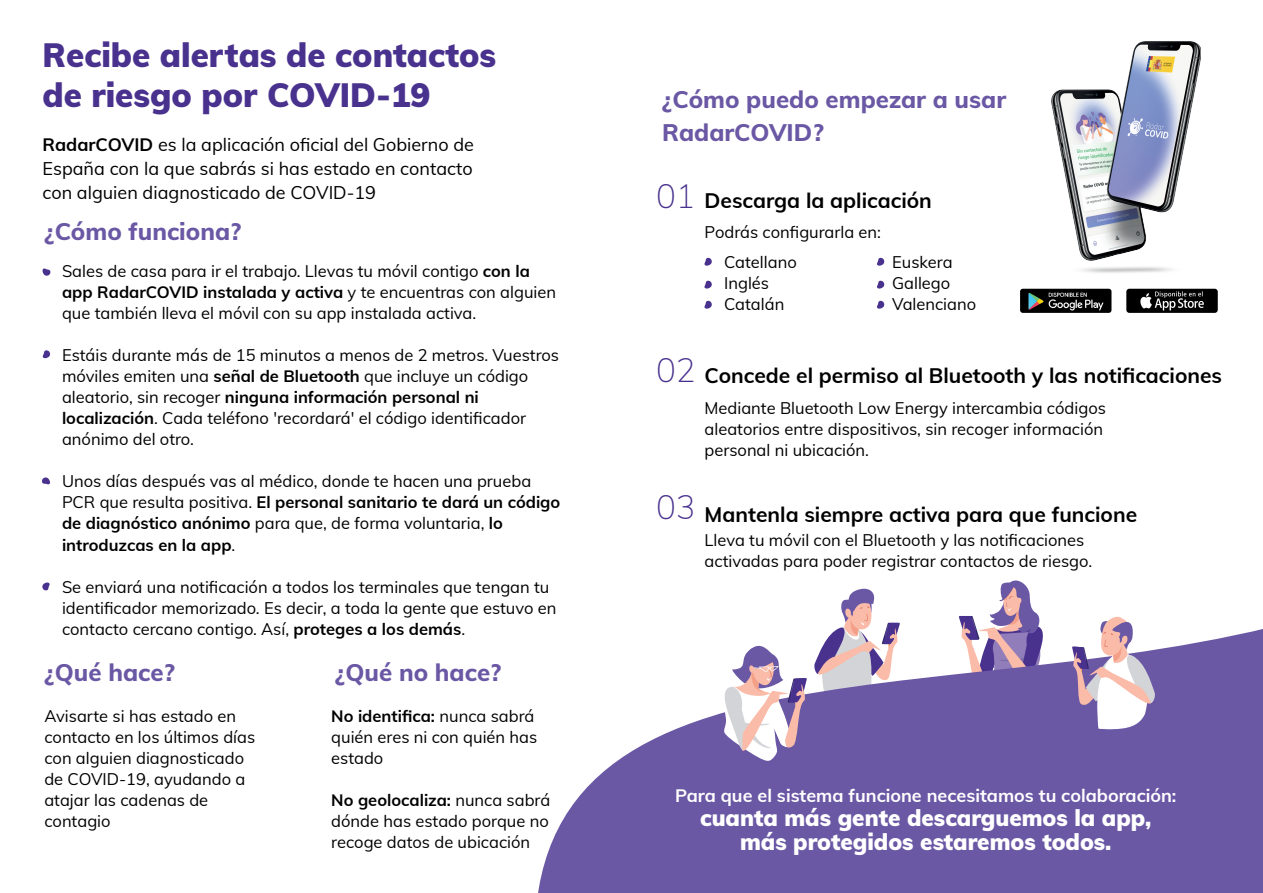
<style>
.page{position:relative;width:1263px;height:893px;background:#fff}
.page>*{position:absolute;margin:0;border:0;box-sizing:border-box;transform-origin:0 0}
.t1{font:900 33px/40.5px "Muli";color:#49318e}
.t2{font:800 24px/33px "Muli";color:#6b58a5}
.t3{font:900 22.5px/24px "Muli";color:#fff;text-align:center}
.t4{font:700 21px "Muli";color:#000001}
.t5{font:18px/24px "Muli";color:#000001;text-align:justify}
.t6{font:700 18px "Muli";color:#fff}
.t7{font:16.5px/21px "Muli";color:#000001}
.s1{font-weight:700}
.s2{font-weight:200;font-size:33px;color:#49318e}
</style>
<div class="page">
<svg style="left:538px;top:580px;width:725px;height:313px;fill:#6b58a5"></svg>
<svg style="left:42px;top:268px;width:9px;height:8px"></svg>
<svg style="left:42px;top:350px;width:8px;height:9px"></svg>
<svg style="left:42px;top:477px;width:8px;height:8px"></svg>
<svg style="left:42px;top:582px;width:8px;height:9px"></svg>
<img style="left:1052px;top:42px;width:149px;height:231px">
<div style="left:1020px;top:289px;width:91px;height:24px;background:#000001;border-radius:3px"></div>
<img style="left:1028px;top:292px;width:75px;height:18px">
<div style="left:1126px;top:289px;width:92px;height:24px;background:#000001;border-radius:3px"></div>
<img style="left:1140px;top:292px;width:64px;height:18px">
<svg style="left:704px;top:257px;width:8px;height:9px"></svg>
<svg style="left:704px;top:280px;width:8px;height:9px"></svg>
<svg style="left:704px;top:300px;width:8px;height:9px"></svg>
<svg style="left:877px;top:257px;width:8px;height:9px"></svg>
<svg style="left:877px;top:280px;width:8px;height:9px"></svg>
<svg style="left:877px;top:300px;width:8px;height:9px"></svg>
<svg style="left:721px;top:642px;width:86px;height:121px"></svg>
<svg style="left:1072px;top:615px;width:84px;height:115px"></svg>
<h1 class="t1" style="left:43px;top:33px;width:455px">Recibe alertas de contactos de riesgo por COVID-19</h1>
<p class="t5" style="left:43px;top:132px;width:433px"><span class="s1">RadarCOVID</span> es la aplicación oficial del Gobierno de España con la que sabrás si has estado en contacto con alguien diagnosticado de COVID-19</p>
<h2 class="t2" style="left:44px;top:214px;width:198px">¿Cómo funciona?</h2>
<p class="t7" style="left:62px;top:260px;width:496px">Sales de casa para ir el trabajo. Llevas tu móvil contigo <span class="s1">con la app RadarCOVID instalada y activa</span> y te encuentras con alguien que también lleva el móvil con su app instalada activa.</p>
<p class="t7" style="left:62px;top:344px;width:499px">Estáis durante más de 15 minutos a menos de 2 metros. Vuestros móviles emiten una <span class="s1">señal de Bluetooth</span> que incluye un código aleatorio, sin recoger <span class="s1">ninguna información personal ni localización</span>. Cada teléfono 'recordará' el código identificador anónimo del otro.</p>
<p class="t7" style="left:62px;top:470px;width:500px">Unos días después vas al médico, donde te hacen una prueba PCR que resulta positiva. <span class="s1">El personal sanitario te dará un código de diagnóstico anónimo</span> para que, de forma voluntaria, <span class="s1">lo introduzcas en la app</span>.</p>
<p class="t7" style="left:62px;top:575px;width:496px">Se enviará una notificación a todos los terminales que tengan tu identificador memorizado. Es decir, a toda la gente que estuvo en contacto cercano contigo. Así, <span class="s1">proteges a los demás</span>.</p>
<h2 class="t2" style="left:44px;top:655px;width:132px">¿Qué hace?</h2>
<h2 class="t2" style="left:335px;top:655px;width:168px">¿Qué no hace?</h2>
<p class="t7" style="left:44px;top:705px;width:212px">Avisarte si has estado en contacto en los últimos días con alguien diagnosticado de COVID-19, ayudando a atajar las cadenas de contagio</p>
<p class="t7" style="left:331px;top:705px;width:208px"><span class="s1">No identifica:</span> nunca sabrá quién eres ni con quién has estado</p>
<p class="t7" style="left:331px;top:789px;width:220px;text-align:justify"><span class="s1">No geolocaliza:</span> nunca sabrá dónde has estado porque no recoge datos de ubicación</p>
<h2 class="t2" style="left:662px;top:81px;width:346px">¿Cómo puedo empezar a usar<br>RadarCOVID?</h2>
<p class="t4" style="left:656px;top:185px;width:277px"><span class="s2">01</span> Descarga la aplicación</p>
<p class="t7" style="left:705px;top:221px;width:178px">Podrás configurarla en:</p>
<p class="t7" style="left:724px;top:251px;width:74px">Catellano<br>Inglés<br>Catalán</p>
<p class="t7" style="left:892px;top:251px;width:86px">Euskera<br>Gallego<br>Valenciano</p>
<p class="t4" style="left:656px;top:360px;width:567px"><span class="s2">02</span> Concede el permiso al Bluetooth y las notificaciones</p>
<p class="t7" style="left:705px;top:397px;width:403px">Mediante Bluetooth Low Energy intercambia códigos aleatorios entre dispositivos, sin recoger información personal ni ubicación.</p>
<p class="t4" style="left:656px;top:499px;width:483px"><span class="s2">03</span> Mantenla siempre activa para que funcione</p>
<p class="t7" style="left:705px;top:529px;width:389px">Lleva tu móvil con el Bluetooth y las notificaciones activadas para poder registrar contactos de riesgo.</p>
<p class="t6" style="left:675px;top:782px;width:503px">Para que el sistema funcione necesitamos tu colaboración:</p>
<h3 class="t3" style="left:700px;top:805px;width:453px">cuanta más gente descarguemos la app, más protegidos estaremos todos.</h3>
</div>
